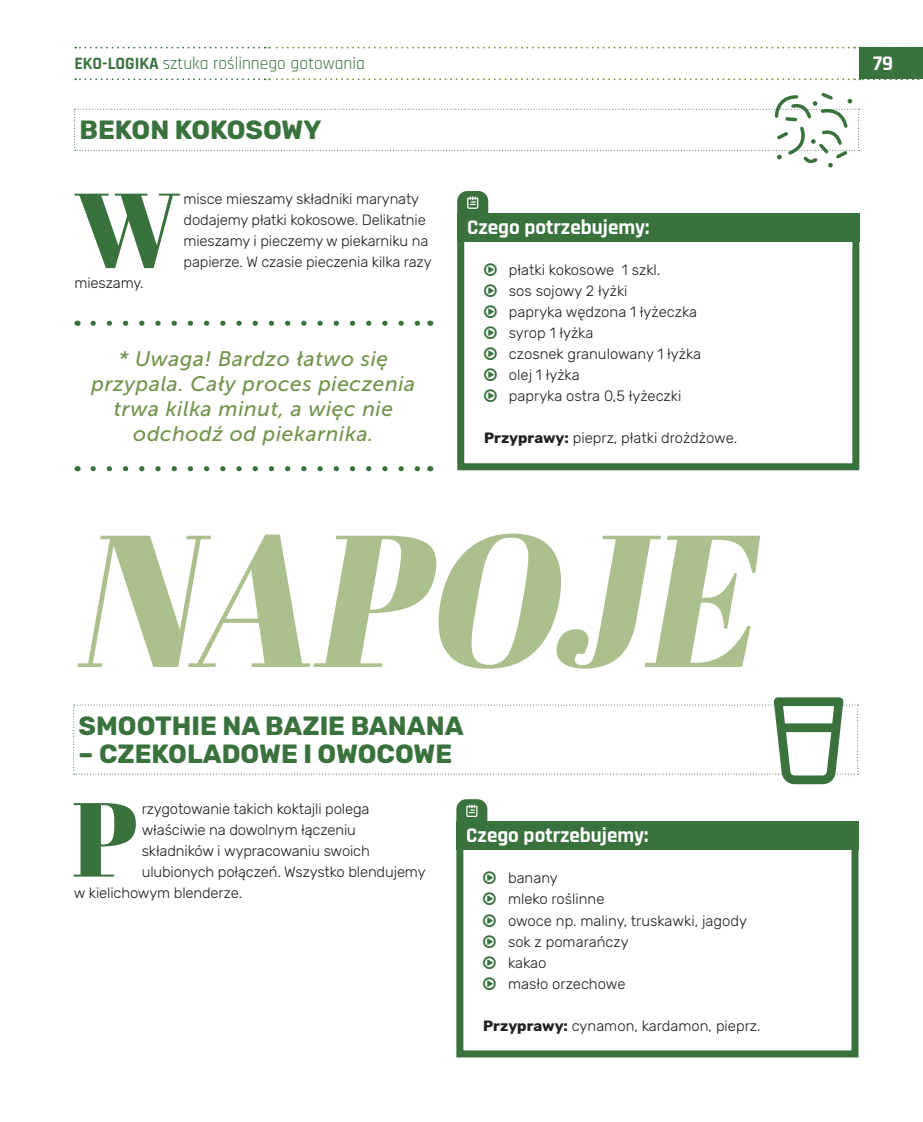
<style>
.page{position:relative;width:923px;height:1122px;background:#fff}
.page>*{position:absolute;margin:0;border:0;box-sizing:border-box;transform-origin:0 0}
.text_PODROZDZIAL{font:italic 187.25px "Abril Fatface";color:#acc08d;scale:.95 1}
.text_INICJAL{font:104.83px "Abril Fatface";color:#3a723e}
.text_SRODTYTUL{font:700 26.25px "Rubik";color:#3a723e}
.t1{font:italic 21px/25.2px "Museo Sans 500";letter-spacing:.03em;color:#73944d;text-align:center}
.t2{font:700 21px "Rajdhani";color:#fff}
.t3{font:17.5px "Rajdhani";color:#3a723e}
.text_INICJAL-2{font:300 14.88px/21px "Rubik";letter-spacing:-.01em;color:#231f20}
.text_PUNKTOR{font:300 14.88px "Rubik";color:#231f20}
.s1{font-weight:700}
</style>
<div class="page">
<div style="left:457px;top:234px;width:402px;height:236px;border:7px solid #3a723e"></div>
<div style="left:457px;top:213px;width:402px;height:28px;background:#3a723e"></div>
<svg style="left:457px;top:191px;width:31px;height:22px"></svg>
<svg style="left:74px;top:93px;width:785px;height:74px"></svg>
<svg style="left:93px;top:320px;width:327px;height:6px"></svg>
<svg style="left:93px;top:466px;width:327px;height:5px"></svg>
<div style="left:456px;top:842px;width:402px;height:215px;border:7px solid #3a723e"></div>
<div style="left:456px;top:821px;width:402px;height:28px;background:#3a723e"></div>
<svg style="left:456px;top:799px;width:31px;height:22px"></svg>
<svg style="left:73px;top:697px;width:785px;height:87px"></svg>
<div style="left:859px;top:48px;width:64px;height:31px;background:#3a723e"></div>
<svg style="left:75px;top:47px;width:184px;height:1px"></svg>
<svg style="left:75px;top:78px;width:184px;height:2px"></svg>
<svg style="left:854px;top:47px;width:69px;height:1px"></svg>
<svg style="left:265px;top:47px;width:583px;height:1px"></svg>
<svg style="left:854px;top:78px;width:66px;height:2px"></svg>
<svg style="left:265px;top:78px;width:583px;height:2px"></svg>
<p class="t3" style="left:74px;top:53px;width:292px"><span class="s1">EKO-LOGIKA</span> sztuka roślinnego gotowania</p>
<h3 class="t2" style="left:873px;top:51px;width:22px">79</h3>
<p class="text_SRODTYTUL" style="left:80px;top:114px;width:243px">BEKON KOKOSOWY</p>
<p class="text_INICJAL" style="left:74px;top:156px;width:108px">W</p>
<p class="text_INICJAL-2" style="left:184px;top:189px;width:250px">misce mieszamy składniki marynaty dodajemy płatki kokosowe. Delikatnie mieszamy i pieczemy w piekarniku na papierze. W czasie pieczenia kilka razy</p>
<p class="text_INICJAL-2" style="left:75px;top:273px;width:71px">mieszamy.</p>
<p class="t1" style="left:92px;top:346px;width:325px">* Uwaga! Bardzo łatwo się przypala. Cały proces pieczenia trwa kilka minut, a więc nie odchodź od piekarnika.</p>
<p class="t2" style="left:467px;top:214px;width:184px">Czego potrzebujemy:</p>
<p class="text_INICJAL-2" style="left:509px;top:260px;width:153px">płatki kokosowe 1 szkl.</p>
<p class="text_INICJAL-2" style="left:509px;top:281px;width:120px">sos sojowy 2 łyżki</p>
<p class="text_INICJAL-2" style="left:509px;top:302px;width:190px">papryka wędzona 1 łyżeczka</p>
<p class="text_INICJAL-2" style="left:509px;top:323px;width:86px">syrop 1 łyżka</p>
<p class="text_INICJAL-2" style="left:509px;top:344px;width:194px">czosnek granulowany 1 łyżka</p>
<p class="text_INICJAL-2" style="left:509px;top:365px;width:72px">olej 1 łyżka</p>
<p class="text_INICJAL-2" style="left:509px;top:386px;width:174px">papryka ostra 0,5 łyżeczki</p>
<p class="text_PUNKTOR" style="left:484px;top:430px;width:255px"><span class="s1">Przyprawy:</span> pieprz, płatki drożdżowe.</p>
<p class="text_PODROZDZIAL" style="left:73px;top:468px;width:762px">NAPOJE</p>
<p class="text_SRODTYTUL" style="left:79px;top:710px;width:386px">SMOOTHIE NA BAZIE BANANA</p>
<p class="text_SRODTYTUL" style="left:79px;top:738px;width:375px">– CZEKOLADOWE I OWOCOWE</p>
<p class="text_INICJAL" style="left:72px;top:765px;width:68px">P</p>
<p class="text_INICJAL-2" style="left:142px;top:798px;width:229px">rzygotowanie takich koktajli polega</p>
<p class="text_INICJAL-2" style="left:142px;top:819px;width:216px">właściwie na dowolnym łączeniu</p>
<p class="text_INICJAL-2" style="left:142px;top:840px;width:230px">składników i wypracowaniu swoich</p>
<p class="text_INICJAL-2" style="left:142px;top:861px;width:285px">ulubionych połączeń. Wszystko blendujemy</p>
<p class="text_INICJAL-2" style="left:74px;top:882px;width:170px">w kielichowym blenderze.</p>
<p class="t2" style="left:466px;top:822px;width:184px">Czego potrzebujemy:</p>
<p class="text_INICJAL-2" style="left:508px;top:868px;width:51px">banany</p>
<p class="text_INICJAL-2" style="left:508px;top:889px;width:98px">mleko roślinne</p>
<p class="text_INICJAL-2" style="left:508px;top:910px;width:240px">owoce np. maliny, truskawki, jagody</p>
<p class="text_INICJAL-2" style="left:508px;top:931px;width:122px">sok z pomarańczy</p>
<p class="text_INICJAL-2" style="left:508px;top:952px;width:40px">kakao</p>
<p class="text_INICJAL-2" style="left:508px;top:973px;width:119px">masło orzechowe</p>
<p class="text_PUNKTOR" style="left:483px;top:1016px;width:279px"><span class="s1">Przyprawy:</span> cynamon, kardamon, pieprz.</p>
</div>
